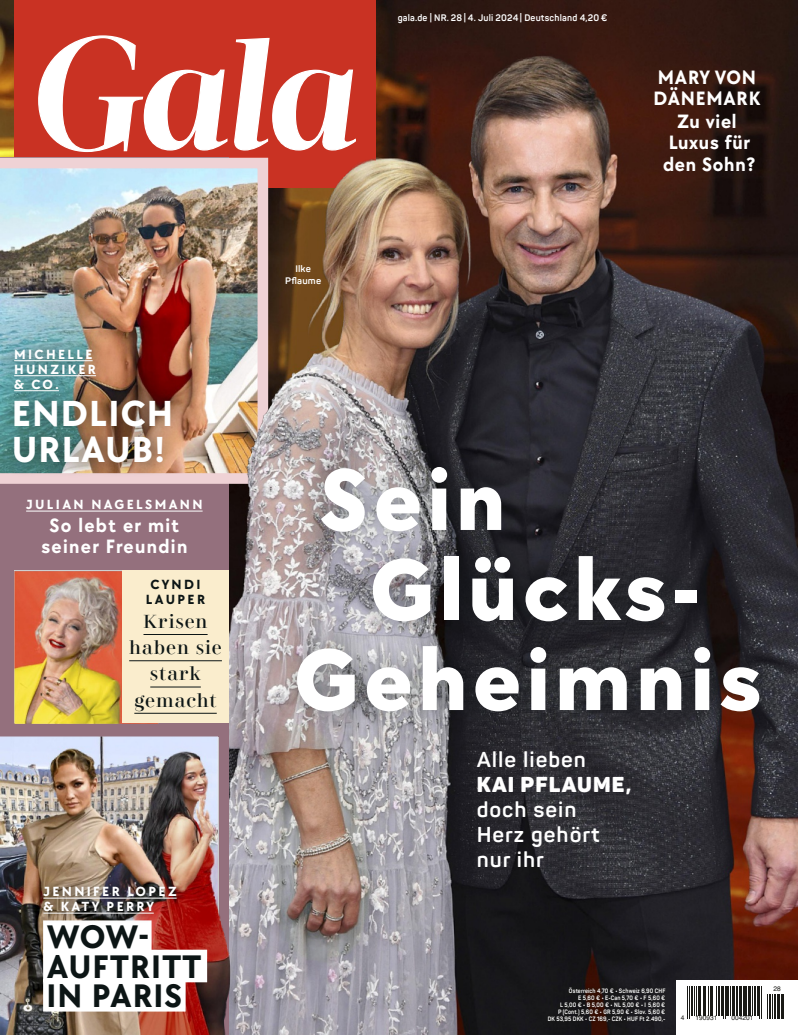
<style>
.page{position:relative;width:798px;height:1035px;background:#fff}
.page>*{position:absolute;margin:0;border:0;box-sizing:border-box;transform-origin:0 0}
.t1{font:800 90px "TT Chocolates";letter-spacing:.06em;color:#fff}
.t2{font:700 37.5px/36.2px "TT Chocolates";letter-spacing:.03em;color:#fff}
.t3{font:700 33.75px/29.2px "TT Chocolates";letter-spacing:.03em;color:#0c1515}
.t4{font:700 21.25px/25px "Panton";letter-spacing:.045em;color:#fff}
.t5{font:700 20px/21.2px "TT Chocolates";letter-spacing:.04em;color:#fff;scale:.96 1}
.t6{font:700 20px/21.2px "TT Chocolates";letter-spacing:.07em;color:#fff;text-align:center;scale:.96 1}
.t7{font:18.75px/26.2px "Didonesque";letter-spacing:.04em;color:#0c1515;text-align:center}
.t8{font:700 13.75px/15px "TT Chocolates";letter-spacing:.17em;color:#fff}
.t9{font:700 13.75px/15px "TT Chocolates";letter-spacing:.17em;color:#0c1515;text-align:center}
.t10{font:700 9.38px "Panton";letter-spacing:.02em;color:#fff;scale:.95 1}
.t11{font:700 9.38px/11.9px "Panton";letter-spacing:.02em;color:#fff;text-align:center}
.t12{font:6.62px "Helvetica";color:#191915}
.t13{font:700 6.25px/6.9px "Panton";letter-spacing:.02em;color:#fff;text-align:right;scale:.86 1}
.s1{font-weight:900}
.s2{font-weight:900;font-size:18.75px}
</style>
<div class="page">
<img style="left:0;top:0;width:797px;height:1035px">
<div style="left:14px;top:0;width:362px;height:188px;background:#c93223"></div>
<svg style="left:38px;top:35px;width:315px;height:118px"></svg>
<img style="left:0;top:484px;width:264px;height:251px">
<div style="left:122px;top:570px;width:107px;height:153px;background:#faedcd"></div>
<hr style="left:143px;top:634px;width:64px;height:1px;background:#0c1515">
<hr style="left:129px;top:660px;width:93px;height:1px;background:#0c1515">
<hr style="left:150px;top:686px;width:51px;height:1px;background:#0c1515">
<hr style="left:134px;top:713px;width:83px;height:1px;background:#0c1515">
<div style="left:676px;top:981px;width:121px;height:54px;background:#fff"></div>
<svg style="left:687px;top:986px;width:97px;height:33px"></svg>
<hr style="left:686px;top:986px;width:1px;height:33px;background:#191915">
<hr style="left:688px;top:986px;width:1px;height:33px;background:#191915">
<hr style="left:690px;top:986px;width:2px;height:29px;background:#191915">
<svg style="left:694px;top:986px;width:3px;height:29px"></svg>
<hr style="left:697px;top:986px;width:3px;height:29px;background:#191915">
<hr style="left:702px;top:986px;width:2px;height:29px;background:#191915">
<svg style="left:705px;top:986px;width:12px;height:29px"></svg>
<hr style="left:717px;top:986px;width:2px;height:29px;background:#191915">
<hr style="left:720px;top:986px;width:2px;height:29px;background:#191915">
<hr style="left:723px;top:986px;width:1px;height:33px;background:#191915">
<hr style="left:724px;top:986px;width:1px;height:33px;background:#191915">
<hr style="left:726px;top:986px;width:2px;height:29px;background:#191915">
<svg style="left:730px;top:986px;width:8px;height:29px"></svg>
<hr style="left:738px;top:986px;width:3px;height:29px;background:#191915">
<hr style="left:742px;top:986px;width:2px;height:29px;background:#191915">
<svg style="left:745px;top:986px;width:1px;height:29px"></svg>
<hr style="left:748px;top:986px;width:2px;height:29px;background:#191915">
<svg style="left:752px;top:986px;width:6px;height:29px"></svg>
<hr style="left:759px;top:986px;width:1px;height:33px;background:#191915">
<hr style="left:760px;top:986px;width:1px;height:33px;background:#191915">
<svg style="left:767px;top:994px;width:12px;height:25px"></svg>
<hr style="left:780px;top:994px;width:2px;height:25px;background:#191915">
<hr style="left:26px;top:510px;width:176px;height:1px;background:#fff">
<div style="left:545px;top:985px;width:122px;height:38px;background:#191915"></div>
<img style="left:0;top:728px;width:233px;height:307px">
<div style="left:43px;top:920px;width:108px;height:33px;background:#fff"></div>
<div style="left:43px;top:949px;width:164px;height:33px;background:#fff"></div>
<div style="left:43px;top:979px;width:142px;height:32px;background:#fff"></div>
<img style="left:0;top:158px;width:247px;height:326px">
<div style="left:0;top:384px;width:187px;height:94px;background:#0c1515;opacity:.65"></div>
<div style="left:0;top:333px;width:111px;height:75px;background:#0c1515;opacity:.65"></div>
<hr style="left:14px;top:360px;width:79px;height:1px;background:#fff">
<hr style="left:14px;top:375px;width:82px;height:1px;background:#fff">
<hr style="left:14px;top:390px;width:45px;height:1px;background:#fff">
<div style="left:34px;top:877px;width:151px;height:46px;background:#0c1515;opacity:.75"></div>
<hr style="left:43px;top:897px;width:134px;height:1px;background:#fff">
<hr style="left:43px;top:912px;width:111px;height:1px;background:#fff">
<img style="left:247px;top:126px;width:231px;height:372px">
<div style="left:271px;top:442px;width:513px;height:295px;background:#0c1515;opacity:.41"></div>
<h3 class="t8" style="left:14px;top:346px;width:83px">MICHELLE<br>HUNZIKER &amp; CO.</h3>
<h2 class="t2" style="left:12px;top:393px;width:163px">ENDLICH<br>URLAUB!</h2>
<h3 class="t8" style="left:26px;top:496px;width:178px">JULIAN NAGELSMANN</h3>
<h3 class="t6" style="left:41px;top:514px;width:153px">So lebt er mit seiner Freundin</h3>
<h3 class="t9" style="left:146px;top:576px;width:61px">CYNDI<br>LAUPER</h3>
<h3 class="t7" style="left:129px;top:608px;width:94px">Krisen haben sie stark gemacht</h3>
<h3 class="t8" style="left:43px;top:883px;width:135px">JENNIFER LOPEZ &amp; KATY PERRY</h3>
<h3 class="t3" style="left:46px;top:921px;width:156px">WOW-<br>AUFTRITT<br>IN PARIS</h3>
<h3 class="t11" style="left:285px;top:263px;width:38px">Ilke<br>Pflaume</h3>
<h3 class="t10" style="left:397px;top:12px;width:222px">gala.de | NR. 28 | 4. Juli 2024 | Deutschland 4,20 €</h3>
<h3 class="t5" style="left:653px;top:66px;width:112px">MARY VON<br>DÄNEMARK</h3>
<h3 class="t5" style="left:662px;top:110px;width:98px;text-align:center">Zu viel<br>Luxus für den Sohn?</h3>
<h1 class="t1" style="left:319px;top:435px;width:187px">Sein</h1>
<h1 class="t1" style="left:370px;top:525px;width:332px">Glücks-</h1>
<h1 class="t1" style="left:294px;top:615px;width:468px">Geheimnis</h1>
<h3 class="t4" style="left:476px;top:746px;width:156px">Alle lieben<br><span class="s1">KAI PFLAUME</span><span class="s2">, </span>doch sein<br>Herz gehört nur ihr</h3>
<p class="t13" style="left:547px;top:987px;width:138px">Österreich 4,70 € • Schweiz 6,90 CHF<br>E 5,60 € • E-Can 5,70 € • F 5,60 €<br>L 5,00 € • B 5,00 € • NL 5,00 € • I 5,60 €<br>P (Cont.) 5,60 € • GR 5,90 € • Slov. 5,60 €<br>DK 53,95 DKK • CZ 169,- CZK • HUF Ft 2.490,-</p>
<p class="t12" style="left:680px;top:1014px;width:5px">4</p>
<p class="t12" style="left:695px;top:1014px;width:23px">190931</p>
<p class="t12" style="left:731px;top:1014px;width:23px">004201</p>
<p class="t12" style="left:773px;top:985px;width:9px">28</p>
</div>
